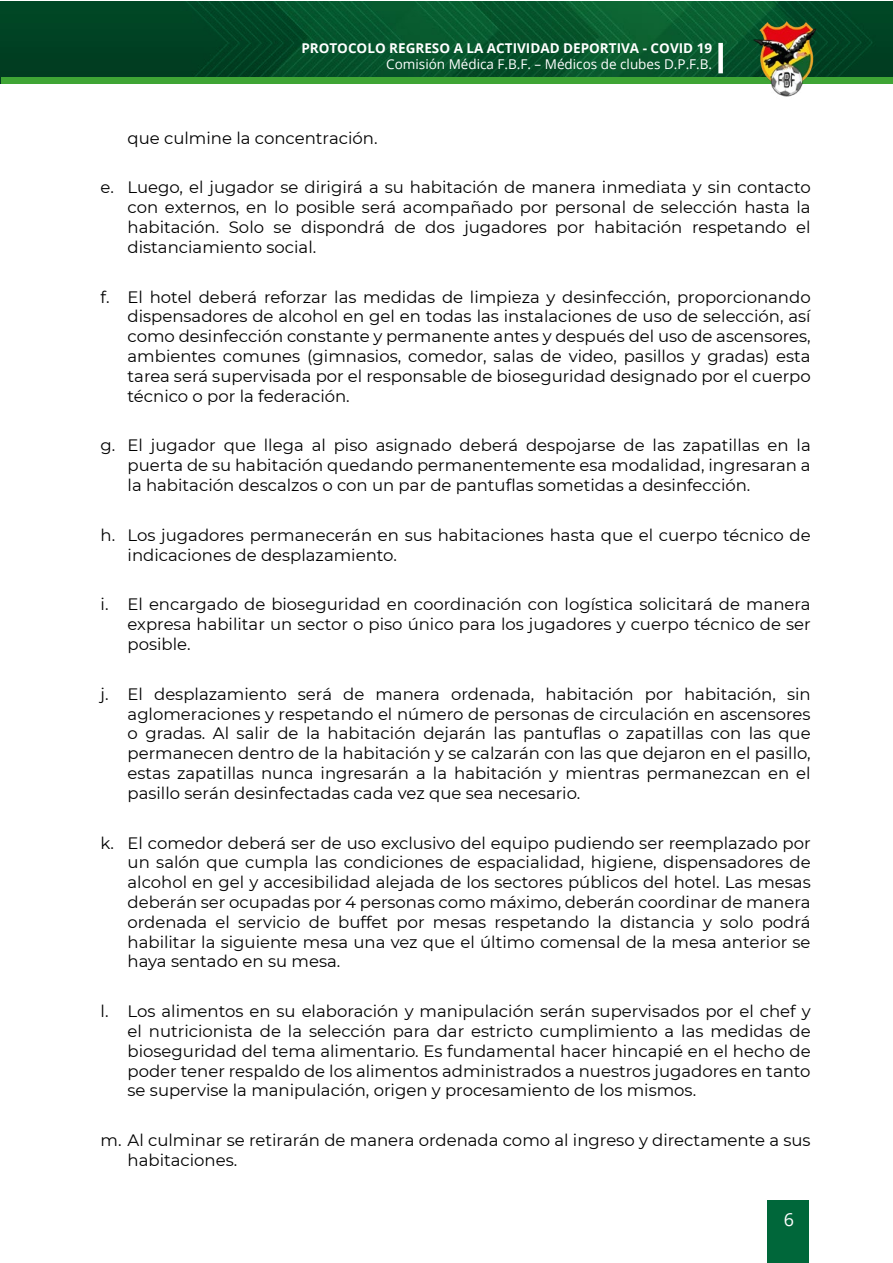
<style>
.page{position:relative;width:893px;height:1263px;background:#fff}
.page>*{position:absolute;margin:0;border:0;box-sizing:border-box;transform-origin:0 0}
.t1{font:18px "Open Sans";color:#fff}
.t2{font:16.5px/19.8px "Montserrat";color:#000;text-align:justify}
.t3{font:700 13.5px "Open Sans";color:#fff}
.t4{font:13.5px "Open Sans";color:#fff}
</style>
<div class="page">
<img style="left:0;top:1px;width:893px;height:83px">
<div style="left:1px;top:78px;width:891px;height:6px;background:#3fa535"></div>
<img style="left:723px;top:1px;width:133px;height:96px">
<div style="left:718px;top:43px;width:5px;height:30px;background:#fff"></div>
<div style="left:767px;top:1200px;width:41px;height:63px;background:#00673a"></div>
<p class="t3" style="left:301px;top:39px;width:412px">PROTOCOLO REGRESO A LA ACTIVIDAD DEPORTIVA - COVID 19</p>
<p class="t4" style="left:386px;top:55px;width:327px">Comisión Médica F.B.F. – Médicos de clubes D.P.F.B.</p>
<p class="t2" style="left:128px;top:127px;width:251px">que culmine la concentración.</p>
<p class="t2" style="left:128px;top:177px;width:685px;text-indent:-27px">e. Luego, el jugador se dirigirá a su habitación de manera inmediata y sin contacto con externos, en lo posible será acompañado por personal de selección hasta la habitación. Solo se dispondrá de dos jugadores por habitación respetando el distanciamiento social.</p>
<p class="t2" style="left:128px;top:286px;width:685px;text-indent:-27px">f. El hotel deberá reforzar las medidas de limpieza y desinfección, proporcionando dispensadores de alcohol en gel en todas las instalaciones de uso de selección, así como desinfección constante y permanente antes y después del uso de ascensores, ambientes comunes (gimnasios, comedor, salas de video, pasillos y gradas) esta tarea será supervisada por el responsable de bioseguridad designado por el cuerpo técnico o por la federación.</p>
<p class="t2" style="left:128px;top:435px;width:685px;text-indent:-27px">g. El jugador que llega al piso asignado deberá despojarse de las zapatillas en la puerta de su habitación quedando permanentemente esa modalidad, ingresaran a la habitación descalzos o con un par de pantuflas sometidas a desinfección.</p>
<p class="t2" style="left:128px;top:524px;width:685px;text-indent:-27px">h. Los jugadores permanecerán en sus habitaciones hasta que el cuerpo técnico de indicaciones de desplazamiento.</p>
<p class="t2" style="left:128px;top:594px;width:685px;text-indent:-27px">i. El encargado de bioseguridad en coordinación con logística solicitará de manera expresa habilitar un sector o piso único para los jugadores y cuerpo técnico de ser posible.</p>
<p class="t2" style="left:128px;top:683px;width:685px;text-indent:-27px">j. El desplazamiento será de manera ordenada, habitación por habitación, sin aglomeraciones y respetando el número de personas de circulación en ascensores o gradas. Al salir de la habitación dejarán las pantuflas o zapatillas con las que permanecen dentro de la habitación y se calzarán con las que dejaron en el pasillo, estas zapatillas nunca ingresarán a la habitación y mientras permanezcan en el pasillo serán desinfectadas cada vez que sea necesario.</p>
<p class="t2" style="left:128px;top:832px;width:685px;text-indent:-27px">k. El comedor deberá ser de uso exclusivo del equipo pudiendo ser reemplazado por un salón que cumpla las condiciones de espacialidad, higiene, dispensadores de alcohol en gel y accesibilidad alejada de los sectores públicos del hotel. Las mesas deberán ser ocupadas por 4 personas como máximo, deberán coordinar de manera ordenada el servicio de buffet por mesas respetando la distancia y solo podrá habilitar la siguiente mesa una vez que el último comensal de la mesa anterior se haya sentado en su mesa.</p>
<p class="t2" style="left:128px;top:1001px;width:685px;text-indent:-27px">l. Los alimentos en su elaboración y manipulación serán supervisados por el chef y el nutricionista de la selección para dar estricto cumplimiento a las medidas de bioseguridad del tema alimentario. Es fundamental hacer hincapié en el hecho de poder tener respaldo de los alimentos administrados a nuestros jugadores en tanto se supervise la manipulación, origen y procesamiento de los mismos.</p>
<p class="t2" style="left:128px;top:1130px;width:685px;text-indent:-27px">m. Al culminar se retirarán de manera ordenada como al ingreso y directamente a sus habitaciones.</p>
<p class="t1" style="left:784px;top:1207px;width:12px">6</p>
</div>
